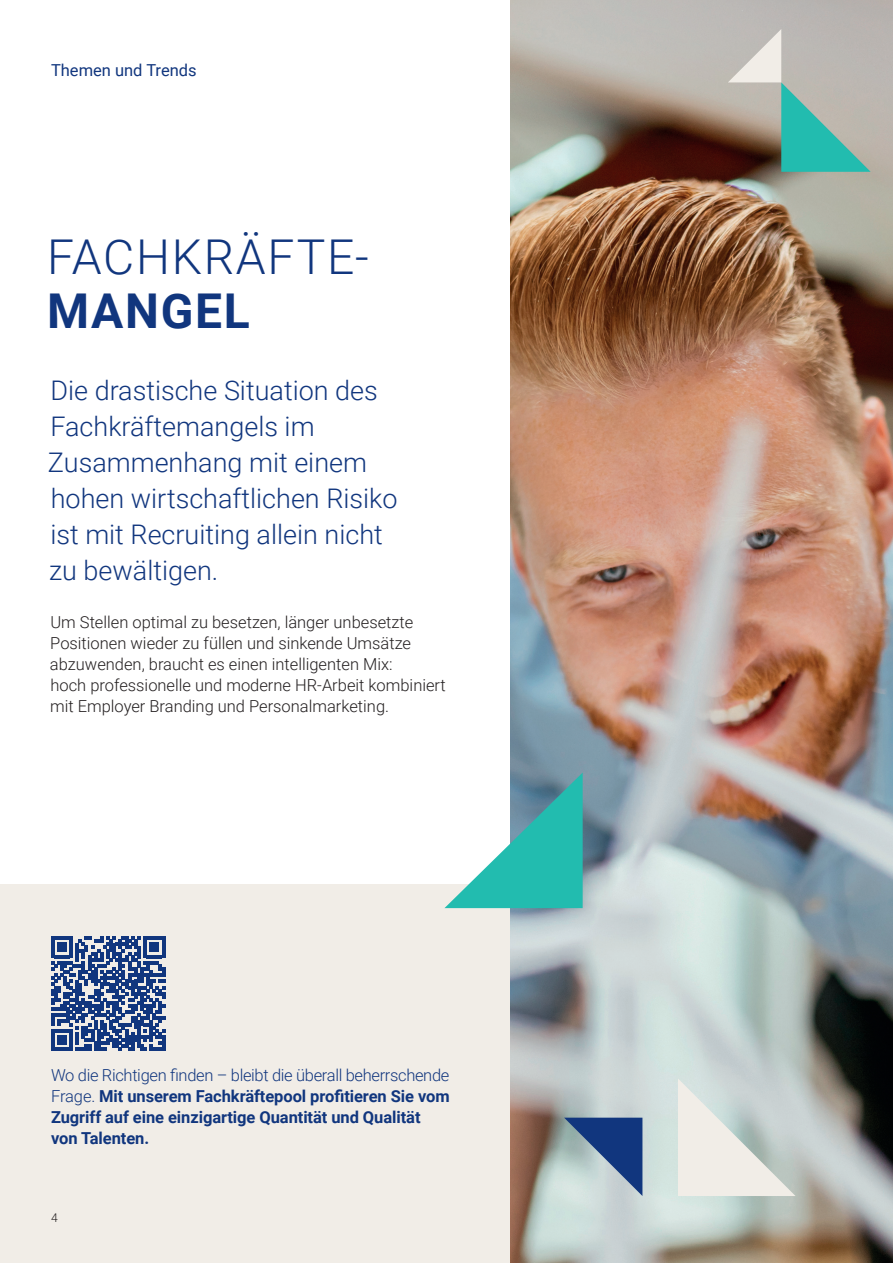
<style>
.page{position:relative;width:893px;height:1263px;background:#fff}
.page>*{position:absolute;margin:0;border:0;box-sizing:border-box;transform-origin:0 0}
.t1{font:300 48px "Roboto";letter-spacing:.035em;color:#11367e}
.t2{font:700 48px "Roboto";letter-spacing:.035em;color:#11367e}
.t3{font:300 27px/36px "Roboto";color:#11367e}
.t4{font:300 16.5px/21px "Roboto";color:#231f20}
.t5{font:700 16.5px/21px "Roboto";letter-spacing:-.005em;color:#11367e}
.t6{font:16.5px "Roboto";color:#11367e}
.t7{font:300 12px "Roboto";color:#231f20}
.s1{font-weight:300}
</style>
<div class="page">
<div style="left:0;top:884px;width:510px;height:379px;background:#f1ede7"></div>
<img style="left:510px;top:0;width:383px;height:1263px">
<svg style="left:51px;top:937px;width:114px;height:114px"></svg>
<hr style="left:162px;top:1035px;width:3px;height:16px;background:#11367e">
<svg style="left:728px;top:29px;width:143px;height:143px;background:#96aca3"></svg>
<svg style="left:444px;top:772px;width:139px;height:136px"></svg>
<svg style="left:678px;top:1078px;width:117px;height:118px;background:#d9ddd9"></svg>
<svg style="left:564px;top:1118px;width:78px;height:78px;background:#6883a5"></svg>
<p class="t6" style="left:51px;top:58px;width:147px">Themen und Trends</p>
<h1 class="t1" style="left:47px;top:223px;width:323px">FACHKRÄFTE-</h1>
<h1 class="t2" style="left:47px;top:277px;width:204px">MANGEL</h1>
<h2 class="t3" style="left:48px;top:371px;width:351px">Die drastische Situation des<br>Fachkräftemangels im<br>Zusammenhang mit einem hohen wirtschaftlichen Risiko ist mit Recruiting allein nicht zu bewältigen.</h2>
<p class="t4" style="left:50px;top:611px;width:397px">Um Stellen optimal zu besetzen, länger unbesetzte Positionen wieder zu füllen und sinkende Umsätze abzuwenden, braucht es einen intelligenten Mix:<br>hoch professionelle und moderne HR-Arbeit kombiniert mit Employer Branding und Personalmarketing.</p>
<p class="t5" style="left:51px;top:1064px;width:400px"><span class="s1">Wo die Richtigen finden – bleibt die überall beherrschende Frage.</span> Mit unserem Fachkräftepool profitieren Sie vom Zugriff auf eine einzigartige Quantität und Qualität von Talenten.</p>
<p class="t7" style="left:51px;top:1209px;width:8px">4</p>
</div>
